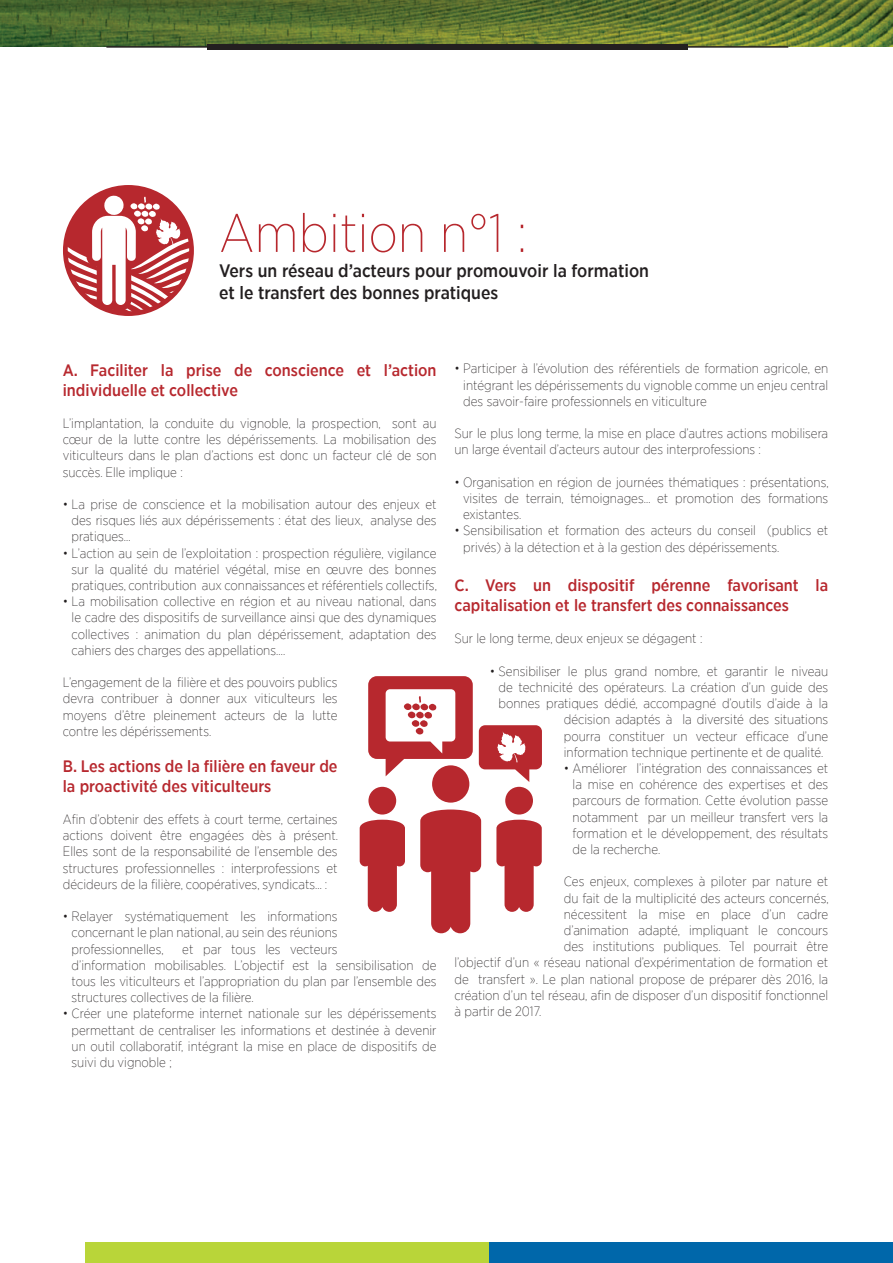
<style>
.page{position:relative;width:893px;height:1263px;background:#fff}
.page>*{position:absolute;margin:0;border:0;box-sizing:border-box;transform-origin:0 0}
.t1{font:200 54px "Gotham Narrow";color:#b7282e}
.t2{font:500 18px/21.6px "Gotham Narrow";color:#231f20}
.t3{font:500 16.5px/19.8px "Gotham Narrow";color:#b7282e}
.t4{font:200 13.5px/16.2px "Gotham Narrow";color:#231f20;text-align:justify}
</style>
<div class="page">
<svg style="left:68px;top:185px;width:121px;height:131px"></svg>
<div style="left:85px;top:1243px;width:404px;height:20px;background:#b9d539"></div>
<div style="left:489px;top:1243px;width:404px;height:20px;background:#0067aa"></div>
<svg style="left:360px;top:676px;width:182px;height:257px"></svg>
<img style="left:0;top:0;width:893px;height:47px">
<hr style="left:106px;top:46px;width:682px;height:2px;background:#231f20">
<div style="left:207px;top:44px;width:481px;height:6px;background:#231f20"></div>
<h1 class="t1" style="left:219px;top:200px;width:309px">Ambition n°1 :</h1>
<h2 class="t2" style="left:219px;top:260px;width:432px">Vers un réseau d’acteurs pour promouvoir la formation et le transfert des bonnes pratiques</h2>
<p class="t3" style="left:63px;top:360px;width:375px">A. Faciliter la prise de conscience et l’action individuelle et collective</p>
<p class="t4" style="left:63px;top:415px;width:375px">L’implantation, la conduite du vignoble, la prospection, sont au cœur de la lutte contre les dépérissements. La mobilisation des viticulteurs dans le plan d’actions est donc un facteur clé de son succès. Elle implique :</p>
<p class="t4" style="left:72px;top:496px;width:366px;text-indent:-9px">• La prise de conscience et la mobilisation autour des enjeux et des risques liés aux dépérissements : état des lieux, analyse des pratiques…</p>
<p class="t4" style="left:72px;top:544px;width:367px;text-indent:-9px">• L’action au sein de l’exploitation : prospection régulière, vigilance sur la qualité du matériel végétal, mise en œuvre des bonnes pratiques, contribution aux connaissances et référentiels collectifs,</p>
<p class="t4" style="left:72px;top:593px;width:366px;text-indent:-9px">• La mobilisation collective en région et au niveau national, dans le cadre des dispositifs de surveillance ainsi que des dynamiques collectives : animation du plan dépérissement, adaptation des cahiers des charges des appellations….</p>
<p class="t4" style="left:63px;top:674px;width:276px">L’engagement de la filière et des pouvoirs publics devra contribuer à donner aux viticulteurs les moyens d’être pleinement acteurs de la lutte contre les dépérissements.</p>
<p class="t3" style="left:63px;top:756px;width:276px">B. Les actions de la filière en faveur de la proactivité des viticulteurs</p>
<p class="t4" style="left:63px;top:811px;width:277px">Afin d’obtenir des effets à court terme, certaines actions doivent être engagées dès à présent.<br>Elles sont de la responsabilité de l’ensemble des structures professionnelles : interprofessions et décideurs de la filière, coopératives, syndicats… :</p>
<p class="t4" style="left:72px;top:908px;width:268px;text-indent:-9px">• Relayer systématiquement les informations concernant le plan national, au sein des réunions professionnelles,</p>
<p class="t4" style="left:72px;top:940px;width:366px;text-align:left;text-indent:111px">et par tous les vecteurs<br>d’information mobilisables. L’objectif est la sensibilisation de tous les viticulteurs et l’appropriation du plan par l’ensemble des structures collectives de la filière.</p>
<p class="t4" style="left:72px;top:1005px;width:366px;text-indent:-9px">• Créer une plateforme internet nationale sur les dépérissements permettant de centraliser les informations et destinée à devenir un outil collaboratif, intégrant la mise en place de dispositifs de suivi du vignoble ;</p>
<p class="t4" style="left:463px;top:360px;width:366px;text-indent:-9px">• Participer à l’évolution des référentiels de formation agricole, en intégrant les dépérissements du vignoble comme un enjeu central des savoir-faire professionnels en viticulture</p>
<p class="t4" style="left:454px;top:425px;width:375px">Sur le plus long terme, la mise en place d’autres actions mobilisera un large éventail d’acteurs autour des interprofessions :</p>
<p class="t4" style="left:463px;top:473px;width:367px;text-indent:-9px">• Organisation en région de journées thématiques : présentations, visites de terrain, témoignages… et promotion des formations existantes.</p>
<p class="t4" style="left:463px;top:522px;width:366px;text-indent:-9px">• Sensibilisation et formation des acteurs du conseil (publics et privés) à la détection et à la gestion des dépérissements.</p>
<p class="t3" style="left:454px;top:575px;width:375px">C. Vers un dispositif pérenne favorisant la capitalisation et le transfert des connaissances</p>
<p class="t4" style="left:454px;top:630px;width:249px">Sur le long terme, deux enjeux se dégagent :</p>
<p class="t4" style="left:490px;top:662px;width:340px">• Sensibiliser le plus grand nombre, et garantir le niveau</p>
<p class="t4" style="left:499px;top:679px;width:331px">de technicité des opérateurs. La création d’un guide des</p>
<p class="t4" style="left:499px;top:695px;width:331px">bonnes pratiques dédié, accompagné d’outils d’aide à la</p>
<p class="t4" style="left:564px;top:711px;width:266px">décision adaptés à la diversité des situations</p>
<p class="t4" style="left:564px;top:727px;width:266px">pourra constituer un vecteur efficace d’une</p>
<p class="t4" style="left:564px;top:743px;width:261px">information technique pertinente et de qualité.</p>
<p class="t4" style="left:573px;top:760px;width:257px;text-indent:-9px">• Améliorer l’intégration des connaissances et la mise en cohérence des expertises et des parcours de formation. Cette évolution passe notamment par un meilleur transfert vers la formation et le développement, des résultats de la recherche.</p>
<p class="t4" style="left:564px;top:873px;width:266px">Ces enjeux, complexes à piloter par nature et</p>
<p class="t4" style="left:564px;top:889px;width:266px">du fait de la multiplicité des acteurs concernés,</p>
<p class="t4" style="left:564px;top:905px;width:266px">nécessitent la mise en place d’un cadre</p>
<p class="t4" style="left:564px;top:922px;width:266px">d’animation adapté, impliquant le concours</p>
<p class="t4" style="left:564px;top:938px;width:266px">des institutions publiques. Tel pourrait être</p>
<p class="t4" style="left:454px;top:954px;width:375px">l’objectif d’un « réseau national d’expérimentation de formation et</p>
<p class="t4" style="left:454px;top:970px;width:375px">de transfert ». Le plan national propose de préparer dès 2016, la</p>
<p class="t4" style="left:454px;top:986px;width:375px">création d’un tel réseau, afin de disposer d’un dispositif fonctionnel</p>
<p class="t4" style="left:454px;top:1003px;width:88px">à partir de 2017.</p>
</div>
